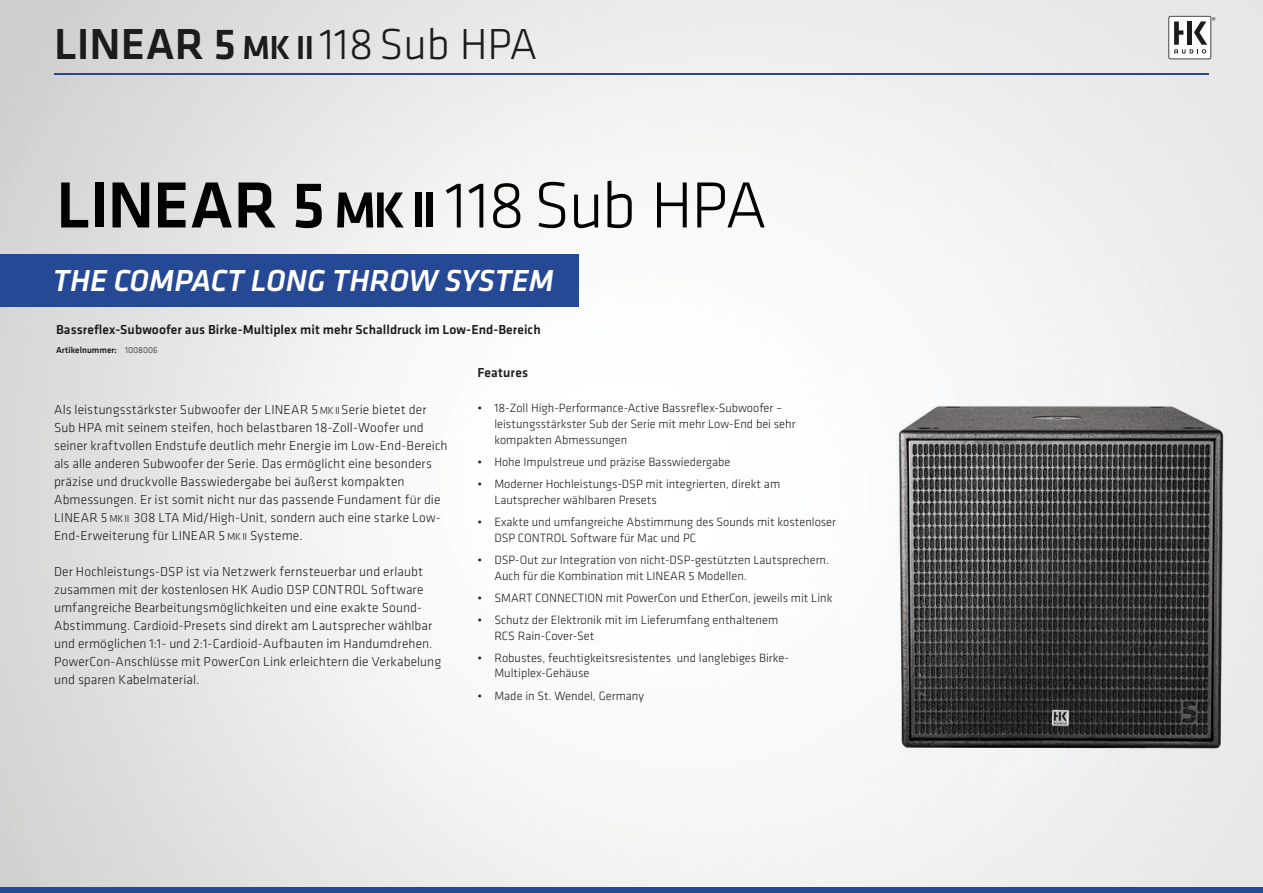
<style>
.page{position:relative;width:1263px;height:893px;background:#fff}
.page>*{position:absolute;margin:0;border:0;box-sizing:border-box;transform-origin:0 0}
.t1{font:300 67.5px "Klavika";letter-spacing:-.025em;color:#020201}
.t2{font:300 45px "Klavika";color:#1c1c1b}
.t3{font:italic 500 31.5px "Klavika";color:#fff}
.t4{font:300 13.5px/18px "Klavika";letter-spacing:.005em;color:#1c1c1b}
.t5{font:500 13.5px "Klavika";letter-spacing:.005em;color:#1c1c1b}
.t6{font:300 12.45px/15.8px "Klavika";color:#1c1c1b}
.t7{font:500 9px "Klavika";letter-spacing:.005em;color:#1c1c1b}
.s1{font-weight:500}
.s2{font-weight:500;font-size:34.5px}
.s3{font-weight:500;font-size:52.5px}
.s4{font-weight:300}
.s5{font-size:10.5px}
</style>
<div class="page">
<img style="left:0;top:0;width:1263px;height:315px">
<img style="left:1262px;top:420px;width:1px;height:263px">
<svg style="left:1168px;top:16px;width:43px;height:43px"></svg>
<div style="left:1169px;top:17px;width:41px;height:41px;background:#fff"></div>
<svg style="left:1174px;top:17px;width:41px;height:37px"></svg>
<div style="left:0;top:887px;width:1263px;height:6px;background:#264996"></div>
<hr style="left:54px;top:74px;width:1155px;height:1px;background:#264996">
<img style="left:844px;top:372px;width:418px;height:414px">
<div style="left:0;top:254px;width:578px;height:52px;background:#264996"></div>
<h2 class="t2" style="left:54px;top:17px;width:485px"><span class="s1">LINEAR 5</span> <span class="s2">MK II</span> 118 Sub HPA</h2>
<h1 class="t1" style="left:56px;top:164px;width:712px"><span class="s1">LINEAR 5</span> <span class="s3">MK II</span> 118 Sub HPA</h1>
<h3 class="t3" style="left:53px;top:260px;width:502px">THE COMPACT LONG THROW SYSTEM</h3>
<p class="t5" style="left:56px;top:320px;width:486px">Bassreflex-Subwoofer aus Birke-Multiplex mit mehr Schalldruck im Low-End-Bereich</p>
<p class="t7" style="left:56px;top:344px;width:103px">Artikelnummer: <span class="s4">1008006</span></p>
<p class="t4" style="left:54px;top:400px;width:395px">Als leistungsstärkster Subwoofer der LINEAR 5 <span class="s5">MK II</span> Serie bietet der Sub HPA mit seinem steifen, hoch belastbaren 18-Zoll-Woofer und seiner kraftvollen Endstufe deutlich mehr Energie im Low-End-Bereich als alle anderen Subwoofer der Serie. Das ermöglicht eine besonders präzise und druckvolle Basswiedergabe bei äußerst kompakten Abmessungen. Er ist somit nicht nur das passende Fundament für die LINEAR 5 <span class="s5">MK II</span> 308 LTA Mid/High-Unit, sondern auch eine starke Low-End-Erweiterung für LINEAR 5 <span class="s5">MK II</span> Systeme.</p>
<p class="t4" style="left:54px;top:562px;width:389px">Der Hochleistungs-DSP ist via Netzwerk fernsteuerbar und erlaubt zusammen mit der kostenlosen HK Audio DSP CONTROL Software umfangreiche Bearbeitungsmöglichkeiten und eine exakte Sound-Abstimmung. Cardioid-Presets sind direkt am Lautsprecher wählbar und ermöglichen 1:1- und 2:1-Cardioid-Aufbauten im Handumdrehen.<br>PowerCon-Anschlüsse mit PowerCon Link erleichtern die Verkabelung und sparen Kabelmaterial.</p>
<p class="t5" style="left:477px;top:364px;width:52px">Features</p>
<p class="t6" style="left:494px;top:400px;width:303px;text-indent:-17px">• 18-Zoll High-Performance-Active Bassreflex-Subwoofer – leistungsstärkster Sub der Serie mit mehr Low-End bei sehr kompakten Abmessungen</p>
<p class="t6" style="left:477px;top:454px;width:255px">• Hohe Impulstreue und präzise Basswiedergabe</p>
<p class="t6" style="left:494px;top:476px;width:287px;text-indent:-17px">• Moderner Hochleistungs-DSP mit integrierten, direkt am<br>Lautsprecher wählbaren Presets</p>
<p class="t6" style="left:494px;top:514px;width:343px;text-indent:-17px">• Exakte und umfangreiche Abstimmung des Sounds mit kostenloser<br>DSP CONTROL Software für Mac und PC</p>
<p class="t6" style="left:494px;top:552px;width:336px;text-indent:-17px">• DSP-Out zur Integration von nicht-DSP-gestützten Lautsprechern.<br>Auch für die Kombination mit LINEAR 5 Modellen.</p>
<p class="t6" style="left:477px;top:589px;width:357px">• SMART CONNECTION mit PowerCon und EtherCon, jeweils mit Link</p>
<p class="t6" style="left:494px;top:612px;width:285px;text-indent:-17px">• Schutz der Elektronik mit im Lieferumfang enthaltenem<br>RCS Rain-Cover-Set</p>
<p class="t6" style="left:494px;top:649px;width:296px;text-indent:-17px">• Robustes, feuchtigkeitsresistentes und langlebiges Birke-<br>Multiplex-Gehäuse</p>
<p class="t6" style="left:477px;top:687px;width:168px">• Made in St. Wendel, Germany</p>
</div>
